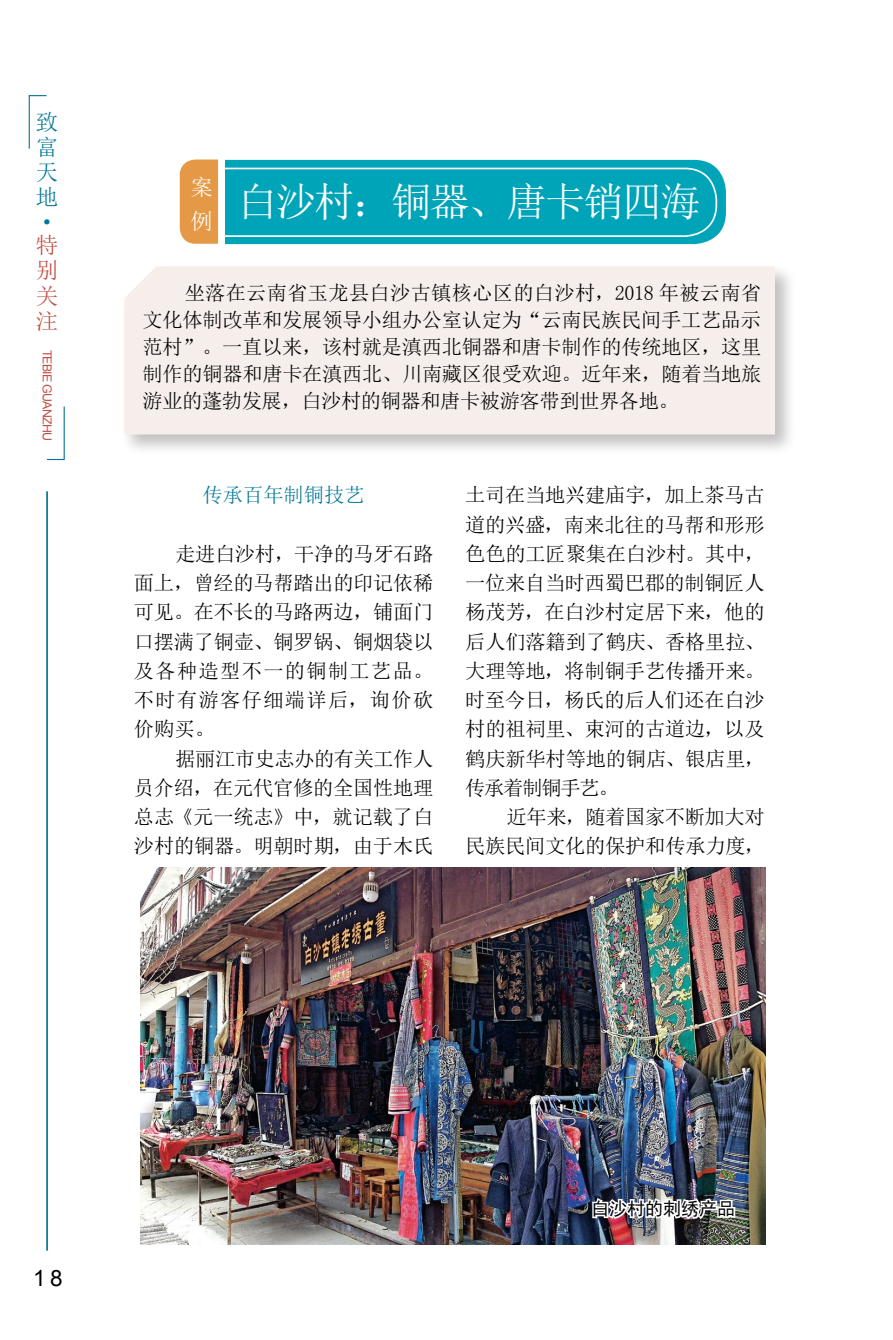
<style>
.page{position:relative;width:893px;height:1340px;background:#fff}
.page>*{position:absolute;margin:0;border:0;box-sizing:border-box;transform-origin:0 0}
.t1{font:40.5px "Sim Sun";letter-spacing:-.05em;color:#fff}
.t2{font:22.5px/25.2px "Sim Sun";color:#007698;text-align:justify}
.t3{font:22.5px/25.2px "Sim Sun";color:#c34f43;text-align:justify}
.t4{font:22.5px "Arial";color:#000}
.t5{font:22.5px/33.8px "Sim Sun";color:#fff}
.t6{font:20.25px/29.2px "Sim Sun";letter-spacing:-.01em;color:#000;text-align:justify}
.t7{font:20.25px "Sim Sun";color:#007698}
.t8{font:18px "Sim Hei";color:#000}
.t9{font:12.38px "Arial";letter-spacing:-.06em;color:#c34f43}
</style>
<div class="page">
<svg style="left:28px;top:95px;width:19px;height:54px"></svg>
<svg style="left:47px;top:406px;width:18px;height:54px"></svg>
<hr style="left:46px;top:491px;width:2px;height:759px;background:#007698">
<img style="left:140px;top:867px;width:625px;height:377px">
<div style="left:121px;top:263px;width:676px;height:193px;background:#000;opacity:.25"></div>
<div style="left:124px;top:266px;width:651px;height:168px;background:#f5eeea"></div>
<img style="left:591px;top:1192px;width:146px;height:53px">
<div style="left:186px;top:160px;width:540px;height:84px;background:#00a4b8;border-radius:32px"></div>
<div style="left:194px;top:168px;width:523px;height:69px;border:2px solid #fff;border-radius:32px"></div>
<div style="left:181px;top:147px;width:43px;height:102px;background:#fff"></div>
<div style="left:180px;top:159px;width:38px;height:85px;background:#e59946"></div>
<p class="t2" style="left:36px;top:109px;width:23px">致富天地·</p>
<p class="t3" style="left:36px;top:232px;width:23px">特别关注</p>
<p class="t9" style="left:55px;top:349px;width:93px;rotate:90deg">TEBIE GUANZHU</p>
<p class="t5" style="left:190px;top:170px;width:23px">案例</p>
<h1 class="t1" style="left:237px;top:181px;width:465px">白沙村：铜器、唐卡销四海</h1>
<p class="t6" style="left:143px;top:280px;width:620px;line-height:27px;text-indent:42px">坐落在云南省玉龙县白沙古镇核心区的白沙村，2018 年被云南省文化体制改革和发展领导小组办公室认定为“云南民族民间手工艺品示范村”。一直以来，该村就是滇西北铜器和唐卡制作的传统地区，这里制作的铜器和唐卡在滇西北、川南藏区很受欢迎。近年来，随着当地旅游业的蓬勃发展，白沙村的铜器和唐卡被游客带到世界各地。</p>
<p class="t7" style="left:203px;top:485px;width:163px">传承百年制铜技艺</p>
<p class="t6" style="left:134px;top:539px;width:301px;text-indent:41px">走进白沙村，干净的马牙石路面上，曾经的马帮踏出的印记依稀可见。在不长的马路两边，铺面门口摆满了铜壶、铜罗锅、铜烟袋以及各种造型不一的铜制工艺品。不时有游客仔细端详后，询价砍价购买。</p>
<p class="t6" style="left:134px;top:743px;width:301px;text-indent:41px">据丽江市史志办的有关工作人员介绍，在元代官修的全国性地理总志《元一统志》中，就记载了白沙村的铜器。明朝时期，由于木氏</p>
<p class="t6" style="left:465px;top:480px;width:301px">土司在当地兴建庙宇，加上茶马古道的兴盛，南来北往的马帮和形形色色的工匠聚集在白沙村。其中，一位来自当时西蜀巴郡的制铜匠人杨茂芳，在白沙村定居下来，他的后人们落籍到了鹤庆、香格里拉、大理等地，将制铜手艺传播开来。时至今日，杨氏的后人们还在白沙村的祖祠里、束河的古道边，以及鹤庆新华村等地的铜店、银店里，传承着制铜手艺。</p>
<p class="t6" style="left:465px;top:802px;width:301px;text-align:right">近年来，随着国家不断加大对<br>民族民间文化的保护和传承力度，</p>
<p class="t4" style="left:33px;top:1263px;width:31px">18</p>
<p class="t8" style="left:591px;top:1199px;width:145px">白沙村的刺绣产品</p>
</div>
